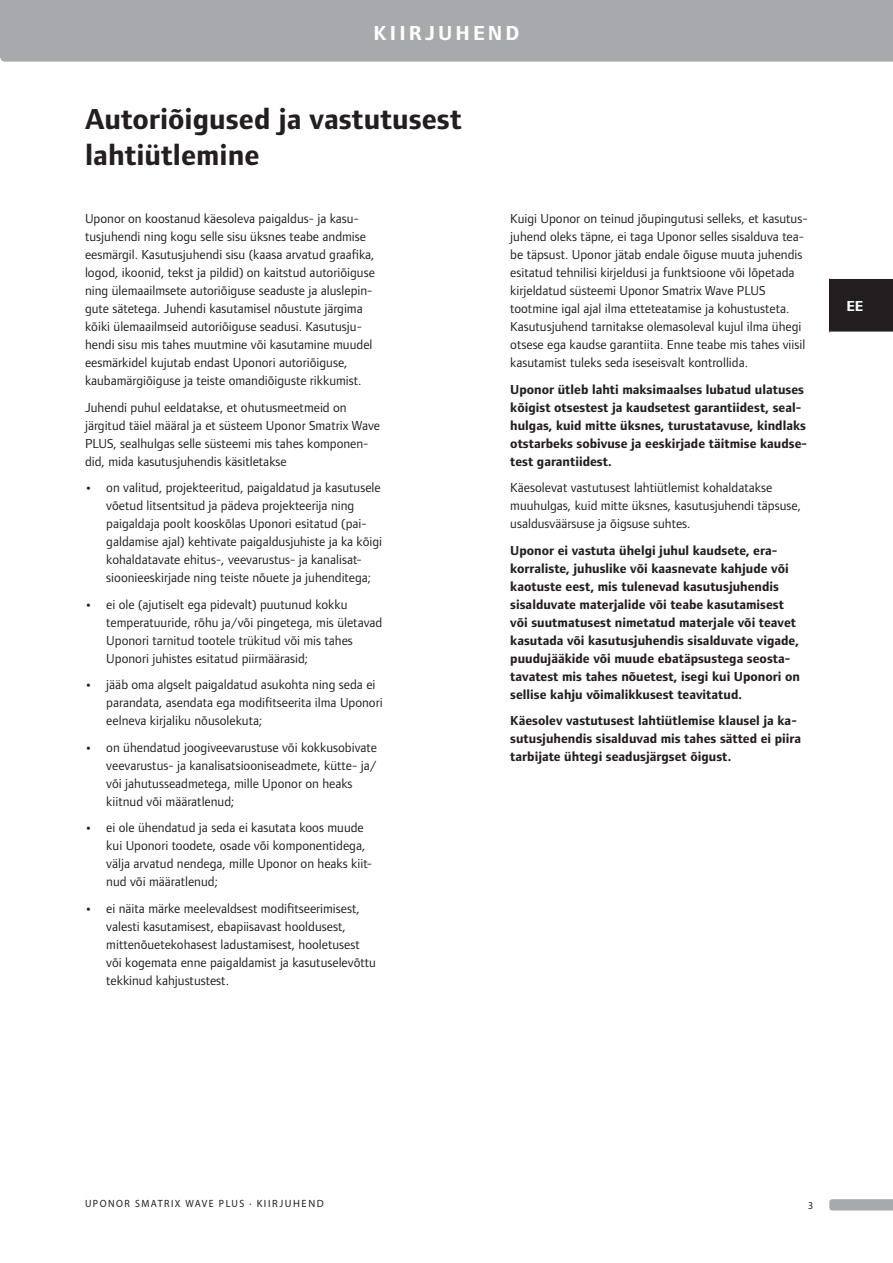
<style>
.page{position:relative;width:893px;height:1263px;background:#fff}
.page>*{position:absolute;margin:0;border:0;box-sizing:border-box;transform-origin:0 0}
.Inside_Heading_short{font:700 30px/36px "Foundry Form Sans";color:#231f20}
.t1{font:700 21px "Foundry Form Sans";letter-spacing:.15em;color:#fff}
.t2{font:700 15px "Foundry Form Sans";color:#fff}
.Inside_Body_copy{font:13.5px/18px "Foundry Form Sans";color:#231f20}
.Inside_Body_indentat{font:13.5px/18px "Foundry Form Sans";color:#231f20}
.Inside_Body_copy-2{font:700 13.5px/18px "Foundry Form Sans";color:#231f20}
.Inside_Footers_page{font:10.5px "Myriad Pro";letter-spacing:.15em;color:#231f20;scale:.95 1}
.s1{font-weight:700}
</style>
<div class="page">
<div style="left:829px;top:278px;width:64px;height:54px;background:#231f20"></div>
<hr style="left:829px;top:277px;width:64px;height:2px;background:#fff">
<div style="left:0;top:0;width:893px;height:62px;background:#a8a9ad"></div>
<svg style="left:829px;top:1199px;width:64px;height:11px"></svg>
<h2 class="t1" style="left:373px;top:21px;width:148px">KIIRJUHEND</h2>
<p class="Inside_Heading_short" style="left:85px;top:101px;width:378px">Autoriõigused ja vastutusest lahtiütlemine</p>
<p class="Inside_Body_copy" style="left:85px;top:210px;width:291px">Uponor on koostanud käesoleva paigaldus- ja kasu&shy;tusjuhendi ning kogu selle sisu üksnes teabe andmise eesmärgil. Kasutusjuhendi sisu (kaasa arvatud graafika, logod, ikoonid, tekst ja pildid) on kaitstud autoriõiguse ning ülemaailmsete autoriõiguse seaduste ja aluslepin&shy;gute sätetega. Juhendi kasutamisel nõustute järgima kõiki ülemaailmseid autoriõiguse seadusi. Kasutusju&shy;hendi sisu mis tahes muutmine või kasutamine muudel eesmärkidel kujutab endast Uponori autoriõiguse, kaubamärgiõiguse ja teiste omandiõiguste rikkumist.</p>
<p class="Inside_Body_copy" style="left:85px;top:398px;width:297px">Juhendi puhul eeldatakse, et ohutusmeetmeid on järgitud täiel määral ja et süsteem Uponor Smatrix Wave PLUS, sealhulgas selle süsteemi mis tahes komponen&shy;did, mida kasutusjuhendis käsitletakse</p>
<p class="Inside_Body_indentat" style="left:106px;top:479px;width:277px;text-indent:-21px"><span class="s1">•</span> on valitud, projekteeritud, paigaldatud ja kasutusele võetud litsentsitud ja pädeva projekteerija ning paigaldaja poolt kooskõlas Uponori esitatud (pai&shy;galdamise ajal) kehtivate paigaldusjuhiste ja ka kõigi kohaldatavate ehitus-, veevarustus- ja kanalisat&shy;sioonieeskirjade ning teiste nõuete ja juhenditega;</p>
<p class="Inside_Body_indentat" style="left:106px;top:595px;width:278px;text-indent:-21px"><span class="s1">•</span> ei ole (ajutiselt ega pidevalt) puutunud kokku temperatuuride, rõhu ja/või pingetega, mis ületavad Uponori tarnitud tootele trükitud või mis tahes Uponori juhistes esitatud piirmäärasid;</p>
<p class="Inside_Body_indentat" style="left:106px;top:676px;width:278px;text-indent:-21px"><span class="s1">•</span> jääb oma algselt paigaldatud asukohta ning seda ei parandata, asendata ega modifitseerita ilma Uponori eelneva kirjaliku nõusolekuta;</p>
<p class="Inside_Body_indentat" style="left:106px;top:738px;width:272px;text-indent:-21px"><span class="s1">•</span> on ühendatud joogiveevarustuse või kokkusobivate veevarustus- ja kanalisatsiooniseadmete, kütte- ja/ või jahutusseadmetega, mille Uponor on heaks kiitnud või määratlenud;</p>
<p class="Inside_Body_indentat" style="left:106px;top:819px;width:267px;text-indent:-21px"><span class="s1">•</span> ei ole ühendatud ja seda ei kasutata koos muude kui Uponori toodete, osade või komponentidega, välja arvatud nendega, mille Uponor on heaks kiit&shy;nud või määratlenud;</p>
<p class="Inside_Body_indentat" style="left:106px;top:899px;width:271px;text-indent:-21px"><span class="s1">•</span> ei näita märke meelevaldsest modifitseerimisest, valesti kasutamisest, ebapiisavast hooldusest, mittenõuetekohasest ladustamisest, hooletusest või kogemata enne paigaldamist ja kasutuselevõttu tekkinud kahjustustest.</p>
<p class="Inside_Body_copy" style="left:510px;top:210px;width:299px">Kuigi Uponor on teinud jõupingutusi selleks, et kasutus&shy;juhend oleks täpne, ei taga Uponor selles sisalduva tea&shy;be täpsust. Uponor jätab endale õiguse muuta juhendis esitatud tehnilisi kirjeldusi ja funktsioone või lõpetada kirjeldatud süsteemi Uponor Smatrix Wave PLUS tootmine igal ajal ilma etteteatamise ja kohustusteta.<br>Kasutusjuhend tarnitakse olemasoleval kujul ilma ühegi otsese ega kaudse garantiita. Enne teabe mis tahes viisil kasutamist tuleks seda iseseisvalt kontrollida.</p>
<p class="Inside_Body_copy-2" style="left:510px;top:380px;width:298px">Uponor ütleb lahti maksimaalses lubatud ulatuses kõigist otsestest ja kaudsetest garantiidest, seal&shy;hulgas, kuid mitte üksnes, turustatavuse, kindlaks otstarbeks sobivuse ja eeskirjade täitmise kaudse&shy;test garantiidest.</p>
<p class="Inside_Body_copy" style="left:510px;top:479px;width:292px">Käesolevat vastutusest lahtiütlemist kohaldatakse muuhulgas, kuid mitte üksnes, kasutusjuhendi täpsuse, usaldusväärsuse ja õigsuse suhtes.</p>
<p class="Inside_Body_copy-2" style="left:510px;top:541px;width:291px">Uponor ei vastuta ühelgi juhul kaudsete, era&shy;korraliste, juhuslike või kaasnevate kahjude või kaotuste eest, mis tulenevad kasutusjuhendis sisalduvate materjalide või teabe kasutamisest või suutmatusest nimetatud materjale või teavet kasutada või kasutusjuhendis sisalduvate vigade, puudujääkide või muude ebatäpsustega seosta&shy;tavatest mis tahes nõuetest, isegi kui Uponori on sellise kahju võimalikkusest teavitatud.</p>
<p class="Inside_Body_copy-2" style="left:510px;top:712px;width:292px">Käesolev vastutusest lahtiütlemise klausel ja ka&shy;sutusjuhendis sisalduvad mis tahes sätted ei piira tarbijate ühtegi seadusjärgset õigust.</p>
<p class="t2" style="left:846px;top:298px;width:18px">EE</p>
<p class="Inside_Footers_page" style="left:85px;top:1197px;width:253px">UPONOR SMATRIX WAVE PLUS · KIIRJUHEND</p>
<p class="Inside_Footers_page" style="left:808px;top:1199px;width:7px">3</p>
</div>
